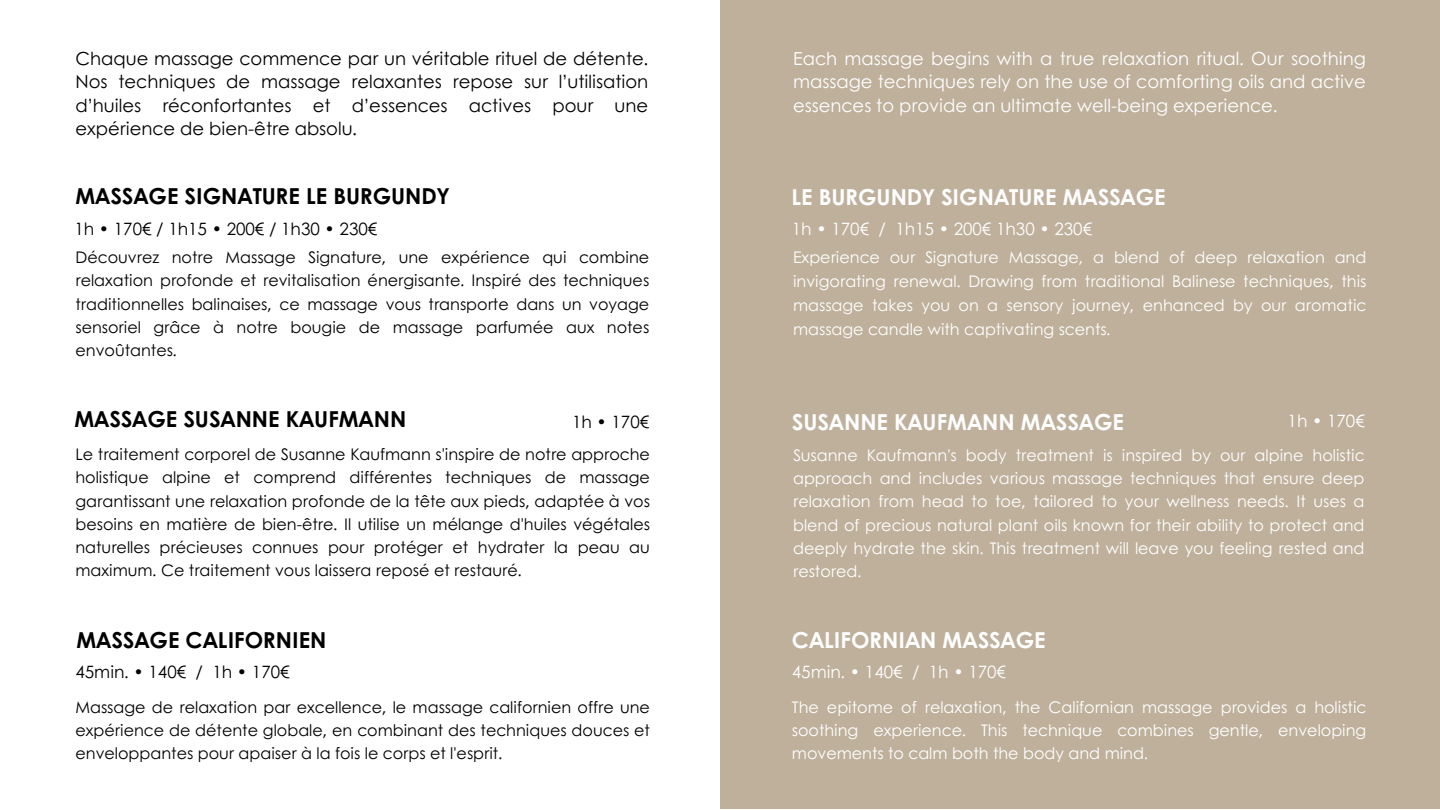
<style>
.page{position:relative;width:1440px;height:810px;background:#fff}
.page>*{position:absolute;margin:0;border:0;box-sizing:border-box;transform-origin:0 0}
.t1{font:700 22px "Century Gothic";color:#000}
.t2{font:700 22px "Century Gothic";color:#fff}
.t3{font:18px/23.2px "Century Gothic";color:#000;text-align:justify}
.t4{font:18px/23.2px "Century Gothic";color:#fff;text-align:justify}
.t5{font:17px "Century Gothic";color:#000}
.t6{font:17px "Century Gothic";color:#fff}
.t7{font:16px/23.2px "Century Gothic";color:#000;text-align:justify}
.t8{font:16px/23.2px "Century Gothic";color:#fff;text-align:justify}
</style>
<div class="page">
<div style="left:720px;top:0;width:720px;height:809px;background:#bfb09c"></div>
<p class="t3" style="left:75px;top:46px;width:574px">Chaque massage commence par un véritable rituel de détente.<br>Nos techniques de massage relaxantes repose sur l’utilisation d’huiles réconfortantes et d’essences actives pour une expérience de bien-être absolu.</p>
<h1 class="t4" style="left:793px;top:46px;width:574px">Each massage begins with a true relaxation ritual. Our soothing massage techniques rely on the use of comforting oils and active essences to provide an ultimate well-being experience.</h1>
<h2 class="t1" style="left:75px;top:180px;width:376px">MASSAGE SIGNATURE LE BURGUNDY</h2>
<h2 class="t2" style="left:791px;top:180px;width:376px">LE BURGUNDY SIGNATURE MASSAGE</h2>
<h2 class="t5" style="left:74px;top:216px;width:304px">1h • 170€ / 1h15 • 200€ / 1h30 • 230€</h2>
<h1 class="t6" style="left:792px;top:216px;width:302px">1h • 170€ / 1h15 • 200€ 1h30 • 230€</h1>
<h1 class="t7" style="left:75px;top:245px;width:575px">Découvrez notre Massage Signature, une expérience qui combine relaxation profonde et revitalisation énergisante. Inspiré des techniques traditionnelles balinaises, ce massage vous transporte dans un voyage sensoriel grâce à notre bougie de massage parfumée aux notes envoûtantes.</h1>
<p class="t8" style="left:793px;top:245px;width:575px;line-height:24px">Experience our Signature Massage, a blend of deep relaxation and invigorating renewal. Drawing from traditional Balinese techniques, this massage takes you on a sensory journey, enhanced by our aromatic massage candle with captivating scents.</p>
<h2 class="t1" style="left:74px;top:403px;width:334px">MASSAGE SUSANNE KAUFMANN</h2>
<p class="t7" style="left:75px;top:442px;width:576px">Le traitement corporel de Susanne Kaufmann s'inspire de notre approche holistique alpine et comprend différentes techniques de massage garantissant une relaxation profonde de la tête aux pieds, adaptée à vos besoins en matière de bien-être. Il utilise un mélange d'huiles végétales naturelles précieuses connues pour protéger et hydrater la peau au maximum. Ce traitement vous laissera reposé et restauré.</p>
<h2 class="t5" style="left:572px;top:409px;width:79px">1h • 170€</h2>
<h1 class="t2" style="left:792px;top:406px;width:334px">SUSANNE KAUFMANN MASSAGE</h1>
<h2 class="t8" style="left:793px;top:443px;width:573px">Susanne Kaufmann's body treatment is inspired by our alpine holistic approach and includes various massage techniques that ensure deep relaxation from head to toe, tailored to your wellness needs. It uses a blend of precious natural plant oils known for their ability to protect and deeply hydrate the skin. This treatment will leave you feeling rested and restored.</h2>
<p class="t6" style="left:1288px;top:408px;width:79px">1h • 170€</p>
<h1 class="t1" style="left:76px;top:624px;width:251px">MASSAGE CALIFORNIEN</h1>
<h2 class="t2" style="left:792px;top:624px;width:255px">CALIFORNIAN MASSAGE</h2>
<p class="t5" style="left:75px;top:659px;width:216px">45min. • 140€ / 1h • 170€</p>
<p class="t6" style="left:792px;top:659px;width:216px">45min. • 140€ / 1h • 170€</p>
<h2 class="t7" style="left:75px;top:694px;width:576px">Massage de relaxation par excellence, le massage californien offre une expérience de détente globale, en combinant des techniques douces et enveloppantes pour apaiser à la fois le corps et l'esprit.</h2>
<p class="t8" style="left:792px;top:694px;width:576px">The epitome of relaxation, the Californian massage provides a holistic soothing experience. This technique combines gentle, enveloping movements to calm both the body and mind.</p>
</div>
